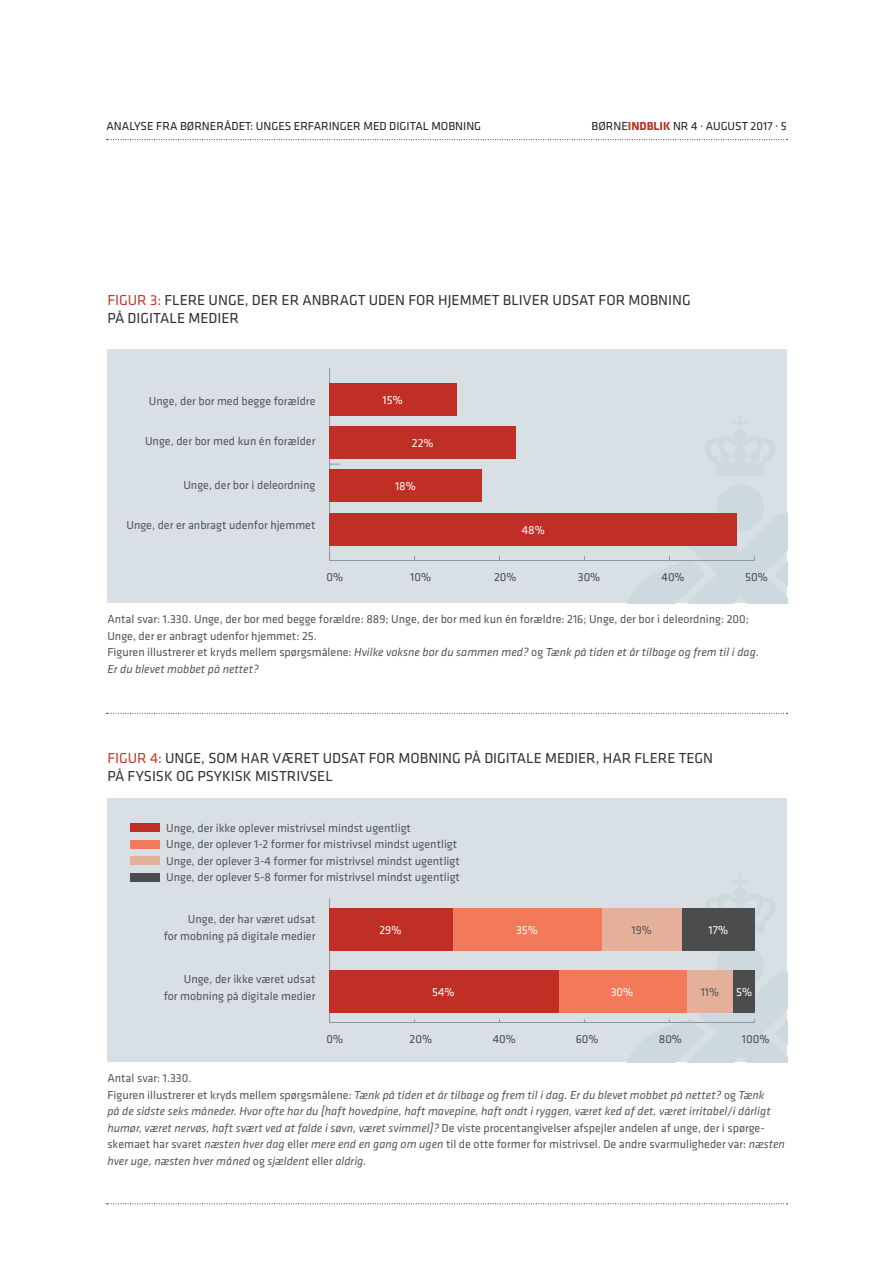
<style>
.page{position:relative;width:893px;height:1263px;background:#fff}
.page>*{position:absolute;margin:0;border:0;box-sizing:border-box;transform-origin:0 0}
.TABEL_RU{font:15px "Klavika";color:#312f30}
.TABEL_BR{font:12px/16.5px "Klavika";color:#555658}
.TABEL_BR-2{font:italic 12px/16.5px "Klavika";color:#555658}
.t1{font:12px "Klavika";color:#231f20}
.t2{font:12px "Klavika";color:#4b4c4d}
.TABEL_BR-3{font:12px "Klavika";color:#fff}
.s1{font-weight:700;color:#bf2f26}
.s2{color:#c13a2b}
.s3{font-style:italic}
.s4{font-style:normal}
</style>
<div class="page">
<svg style="left:106px;top:139px;width:681px;height:1px"></svg>
<svg style="left:106px;top:1203px;width:681px;height:1px"></svg>
<div style="left:107px;top:349px;width:680px;height:254px;background:#d8e0e6"></div>
<div style="left:107px;top:799px;width:680px;height:263px;background:#d8e0e6"></div>
<img style="left:608px;top:908px;width:147px;height:115px">
<svg style="left:106px;top:713px;width:681px;height:1px"></svg>
<hr style="left:330px;top:560px;width:424px;height:1px;background:#8b98a0">
<hr style="left:329px;top:368px;width:1px;height:192px;background:#8b98a0">
<div style="left:329px;top:513px;width:408px;height:33px;background:#bf2f26"></div>
<div style="left:329px;top:470px;width:153px;height:32px;background:#bf2f26"></div>
<div style="left:329px;top:426px;width:187px;height:33px;background:#bf2f26"></div>
<div style="left:329px;top:383px;width:128px;height:32px;background:#bf2f26"></div>
<hr style="left:330px;top:1022px;width:424px;height:1px;background:#8b98a0">
<hr style="left:329px;top:898px;width:1px;height:124px;background:#8b98a0">
<div style="left:682px;top:908px;width:72px;height:42px;background:#4b4c4d"></div>
<div style="left:733px;top:970px;width:21px;height:42px;background:#4b4c4d"></div>
<div style="left:601px;top:908px;width:81px;height:42px;background:#e5b099"></div>
<div style="left:686px;top:970px;width:47px;height:42px;background:#e5b099"></div>
<div style="left:453px;top:908px;width:148px;height:42px;background:#f3795b"></div>
<div style="left:559px;top:970px;width:127px;height:42px;background:#f3795b"></div>
<div style="left:329px;top:908px;width:124px;height:42px;background:#bf2f26"></div>
<div style="left:329px;top:970px;width:230px;height:42px;background:#bf2f26"></div>
<div style="left:130px;top:823px;width:30px;height:8px;background:#bf2f26"></div>
<div style="left:130px;top:840px;width:30px;height:8px;background:#f3795b"></div>
<div style="left:130px;top:857px;width:30px;height:8px;background:#e5b099"></div>
<div style="left:130px;top:873px;width:30px;height:8px;background:#4b4c4d"></div>
<p class="t1" style="left:106px;top:119px;width:376px">ANALYSE FRA BØRNERÅDET: UNGES ERFARINGER MED DIGITAL MOBNING</p>
<p class="t1" style="left:592px;top:119px;width:197px">BØRNE<span class="s1">INDBLIK</span> NR 4 · AUGUST 2017 · 5</p>
<p class="TABEL_RU" style="left:107px;top:291px;width:585px"><span class="s2">FIGUR 3:</span> FLERE UNGE, DER ER ANBRAGT UDEN FOR HJEMMET BLIVER UDSAT FOR MOBNING</p>
<p class="TABEL_RU" style="left:107px;top:309px;width:133px">PÅ DIGITALE MEDIER</p>
<p class="TABEL_BR" style="left:149px;top:393px;width:168px">Unge, der bor med begge forældre</p>
<p class="TABEL_BR" style="left:145px;top:433px;width:172px">Unge, der bor med kun én forælder</p>
<p class="TABEL_BR" style="left:183px;top:477px;width:134px">Unge, der bor i deleordning</p>
<p class="TABEL_BR" style="left:126px;top:517px;width:191px">Unge, der er anbragt udenfor hjemmet</p>
<p class="TABEL_BR-3" style="left:383px;top:393px;width:22px">15%</p>
<p class="TABEL_BR-3" style="left:412px;top:436px;width:23px">22%</p>
<p class="TABEL_BR-3" style="left:395px;top:480px;width:22px">18%</p>
<p class="TABEL_BR-3" style="left:522px;top:523px;width:25px">48%</p>
<p class="t2" style="left:327px;top:570px;width:18px">0%</p>
<p class="t2" style="left:410px;top:570px;width:22px">10%</p>
<p class="t2" style="left:494px;top:570px;width:24px">20%</p>
<p class="t2" style="left:578px;top:570px;width:24px">30%</p>
<p class="t2" style="left:662px;top:570px;width:25px">40%</p>
<p class="t2" style="left:745px;top:570px;width:24px">50%</p>
<p class="TABEL_BR" style="left:107px;top:611px;width:643px">Antal svar: 1.330. Unge, der bor med begge forældre: 889; Unge, der bor med kun én forældre: 216; Unge, der bor i deleordning: 200;</p>
<p class="TABEL_BR" style="left:107px;top:628px;width:653px">Unge, der er anbragt udenfor hjemmet: 25.<br>Figuren illustrerer et kryds mellem spørgsmålene: <span class="s3">Hvilke voksne bor du sammen med?</span> og <span class="s3">Tænk på tiden et år tilbage og frem til i dag.</span></p>
<p class="TABEL_BR-2" style="left:107px;top:661px;width:153px">Er du blevet mobbet på nettet?</p>
<p class="TABEL_RU" style="left:107px;top:750px;width:607px"><span class="s2">FIGUR 4:</span> UNGE, SOM HAR VÆRET UDSAT FOR MOBNING PÅ DIGITALE MEDIER, HAR FLERE TEGN</p>
<p class="TABEL_RU" style="left:107px;top:768px;width:227px">PÅ FYSISK OG PSYKISK MISTRIVSEL</p>
<p class="TABEL_BR" style="left:166px;top:820px;width:246px">Unge, der ikke oplever mistrivsel mindst ugentligt</p>
<p class="TABEL_BR" style="left:166px;top:836px;width:293px">Unge, der oplever 1-2 former for mistrivsel mindst ugentligt</p>
<p class="TABEL_BR" style="left:166px;top:853px;width:295px">Unge, der oplever 3-4 former for mistrivsel mindst ugentligt</p>
<p class="TABEL_BR" style="left:166px;top:869px;width:295px">Unge, der oplever 5-8 former for mistrivsel mindst ugentligt</p>
<p class="TABEL_BR" style="left:188px;top:911px;width:129px">Unge, der har været udsat</p>
<p class="TABEL_BR" style="left:164px;top:927px;width:153px">for mobning på digitale medier</p>
<p class="TABEL_BR" style="left:184px;top:971px;width:133px">Unge, der ikke været udsat</p>
<p class="TABEL_BR" style="left:164px;top:987px;width:153px">for mobning på digitale medier</p>
<p class="TABEL_BR-3" style="left:379px;top:923px;width:24px">29%</p>
<p class="TABEL_BR-3" style="left:432px;top:985px;width:24px">54%</p>
<p class="TABEL_BR-3" style="left:516px;top:923px;width:23px">35%</p>
<p class="TABEL_BR" style="left:632px;top:921px;width:22px">19%</p>
<p class="TABEL_BR-3" style="left:611px;top:985px;width:24px">30%</p>
<p class="TABEL_BR-3" style="left:708px;top:923px;width:21px">17%</p>
<p class="TABEL_BR" style="left:701px;top:984px;width:20px">11%</p>
<p class="TABEL_BR-3" style="left:736px;top:985px;width:18px">5%</p>
<p class="t2" style="left:327px;top:1032px;width:18px">0%</p>
<p class="t2" style="left:410px;top:1032px;width:24px">20%</p>
<p class="t2" style="left:493px;top:1032px;width:25px">40%</p>
<p class="t2" style="left:576px;top:1032px;width:24px">60%</p>
<p class="t2" style="left:659px;top:1032px;width:25px">80%</p>
<p class="t2" style="left:742px;top:1032px;width:29px">100%</p>
<p class="TABEL_BR-2" style="left:107px;top:1070px;width:679px"><span class="s4">Antal svar: 1.330.<br>Figuren illustrerer et kryds mellem spørgsmålene:</span> Tænk på tiden et år tilbage og frem til i dag. Er du blevet mobbet på nettet? <span class="s4">og</span> Tænk<br>på de sidste seks måneder. Hvor ofte har du [haft hovedpine, haft mavepine, haft ondt i ryggen, været ked af det, været irritabel/i dårligt humør, været nervøs, haft svært ved at falde i søvn, været svimmel]? <span class="s4">De viste procentangivelser afspejler andelen af unge, der i spørge&shy;skemaet har svaret</span> næsten hver dag <span class="s4">eller</span> mere end en gang om ugen <span class="s4">til de otte former for mistrivsel. De andre svarmuligheder var:</span> næsten hver uge, næsten hver måned <span class="s4">og</span> sjældent <span class="s4">eller</span> aldrig.</p>
</div>
